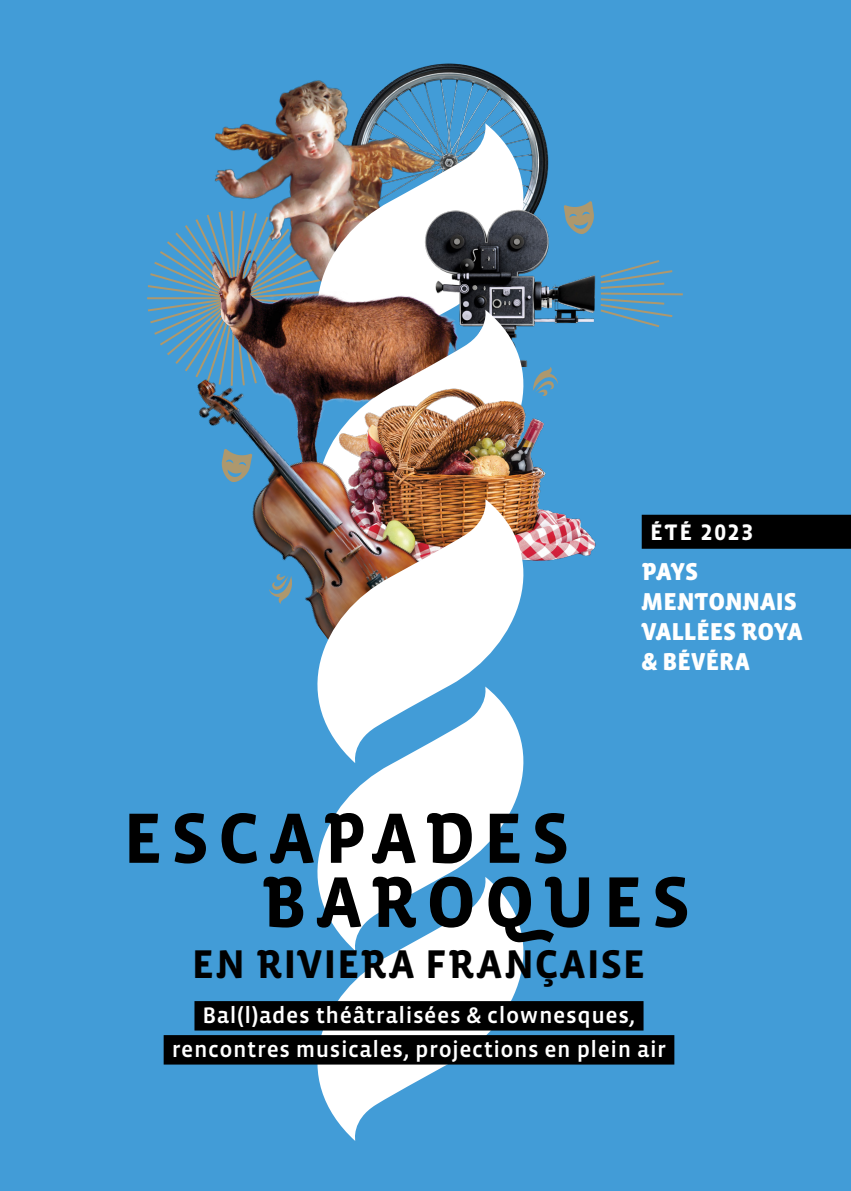
<style>
.page{position:relative;width:851px;height:1191px;background:#fff}
.page>*{position:absolute;margin:0;border:0;box-sizing:border-box;transform-origin:0 0}
.t1{font:700 41px "Vista Sans OTCE";letter-spacing:.02em;color:#000}
.t2{font:900 25px/30px "Vista Sans OTCE";color:#fff}
.t3{font:500 23px/34px "Vista Sans OTCE";letter-spacing:.025em;color:#fff;text-align:center}
.t4{font:700 23px "Vista Sans OTCE";letter-spacing:.085em;color:#fff}
</style>
<div class="page">
<div style="left:0;top:0;width:850px;height:1191px;background:#429cd7"></div>
<svg style="left:147px;top:225px;width:39px;height:116px"></svg>
<img style="left:449px;top:63px;width:91px;height:60px">
<img style="left:186px;top:63px;width:263px;height:278px">
<img style="left:286px;top:123px;width:263px;height:111px">
<img style="left:420px;top:201px;width:176px;height:123px">
<svg style="left:286px;top:950px;width:269px;height:191px"></svg>
<svg style="left:303px;top:763px;width:251px;height:187px;fill:#fff"></svg>
<img style="left:205px;top:234px;width:259px;height:107px">
<img style="left:286px;top:310px;width:269px;height:54px">
<svg style="left:263px;top:876px;width:424px;height:66px"></svg>
<svg style="left:129px;top:813px;width:437px;height:50px"></svg>
<div style="left:194px;top:1001px;width:449px;height:29px;background:#000"></div>
<div style="left:164px;top:1035px;width:510px;height:29px;background:#000"></div>
<img style="left:457px;top:364px;width:187px;height:196px">
<img style="left:160px;top:341px;width:297px;height:220px">
<img style="left:286px;top:499px;width:269px;height:264px">
<svg style="left:269px;top:572px;width:24px;height:32px"></svg>
<svg style="left:532px;top:367px;width:26px;height:31px"></svg>
<svg style="left:220px;top:449px;width:32px;height:34px"></svg>
<svg style="left:563px;top:201px;width:32px;height:34px"></svg>
<svg style="left:600px;top:260px;width:83px;height:68px"></svg>
<div style="left:641px;top:515px;width:209px;height:34px;background:#000"></div>
<p class="t4" style="left:650px;top:519px;width:104px">ÉTÉ 2023</p>
<p class="t2" style="left:642px;top:556px;width:162px">PAYS<br>MENTONNAIS<br>VALLÉES ROYA &amp; BÉVÉRA</p>
<h1 class="t1" style="left:192px;top:941px;width:454px">EN RIVIERA FRANÇAISE</h1>
<p class="t3" style="left:172px;top:998px;width:496px">Bal(l)ades théâtralisées &amp; clownesques, rencontres musicales, projections en plein air</p>
</div>
